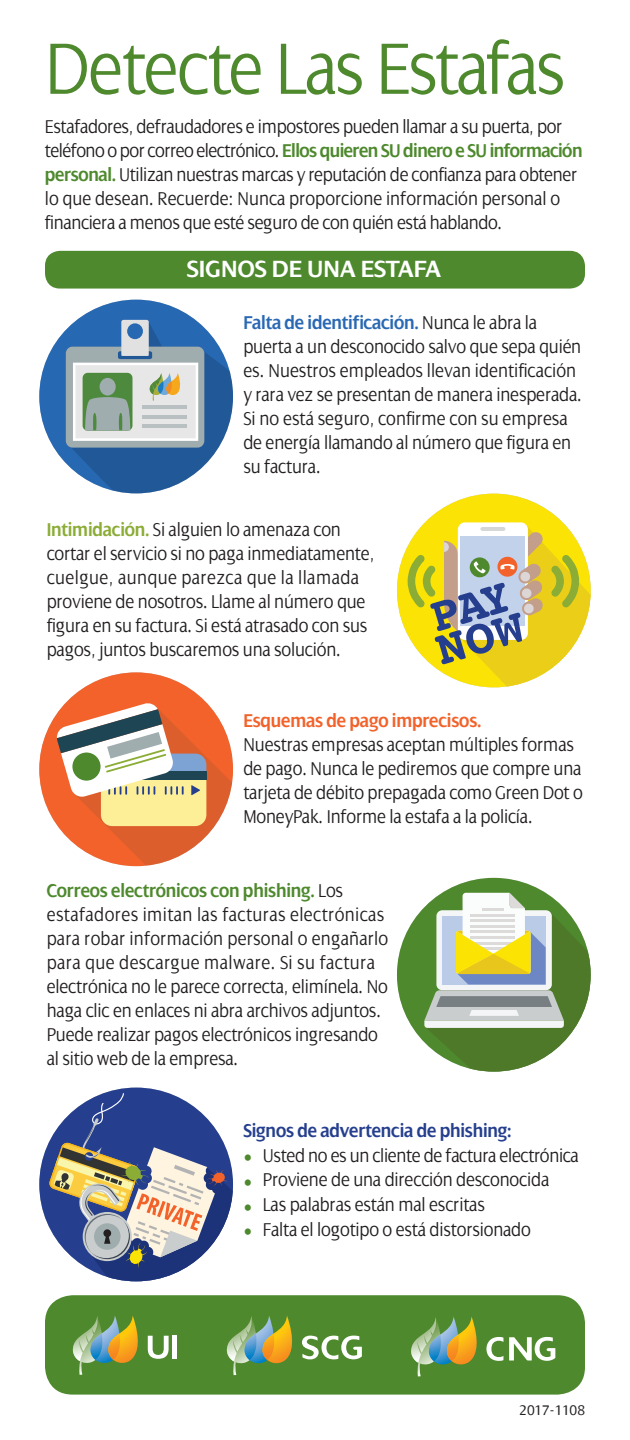
<style>
.page{position:relative;width:630px;height:1440px;background:#fff}
.page>*{position:absolute;margin:0;border:0;box-sizing:border-box;transform-origin:0 0}
.t1{font:300 78.25px "Dialog";letter-spacing:-.035em;color:#4e892d;scale:.9 1}
.t2{font:600 25.25px "Dialog";color:#fff}
.t3{font:300 20px/24px "Dialog";letter-spacing:-.01em;color:#231f20;scale:.9 1}
.t4{font:600 20px "Dialog";letter-spacing:-.01em;color:#253f8e;scale:.9 1}
.t5{font:300 15px "Dialog";letter-spacing:-.05em;color:#231f20}
.s1{font-weight:600;color:#4e892d}
.s2{font-weight:600;color:#2968b3}
.s3{font-weight:600;color:#8bac35}
.s4{font-weight:600;color:#f2622a}
.s5{color:#4e892d}
</style>
<div class="page">
<div style="left:39px;top:300px;width:194px;height:193px;background:#2768b3;border-radius:97px"></div>
<svg style="left:66px;top:320px;width:167px;height:173px"></svg>
<div style="left:397px;top:494px;width:194px;height:193px;background:#fbe306;border-radius:97px"></div>
<div style="left:397px;top:878px;width:194px;height:194px;background:#4e892d;border-radius:97px"></div>
<svg style="left:424px;top:893px;width:167px;height:179px"></svg>
<div style="left:39px;top:1088px;width:194px;height:193px;background:#253f8e;border-radius:97px"></div>
<svg style="left:49px;top:1093px;width:184px;height:188px"></svg>
<div style="left:39px;top:672px;width:194px;height:194px;background:#f2622a;border-radius:97px"></div>
<svg style="left:57px;top:702px;width:176px;height:165px"></svg>
<div style="left:72px;top:753px;width:29px;height:28px;background:#4e892d;border-radius:50%"></div>
<div style="left:45px;top:251px;width:540px;height:38px;background:#4e892d;border-radius:15px"></div>
<div style="left:45px;top:1295px;width:540px;height:100px;background:#4e892d;border-radius:28px"></div>
<div style="left:172px;top:1336px;width:5px;height:23px;background:#fff"></div>
<svg style="left:73px;top:1315px;width:96px;height:60px"></svg>
<svg style="left:227px;top:1316px;width:135px;height:59px"></svg>
<svg style="left:509px;top:1337px;width:46px;height:24px"></svg>
<svg style="left:411px;top:1317px;width:92px;height:59px"></svg>
<svg style="left:408px;top:524px;width:183px;height:163px"></svg>
<p class="t1" style="left:45px;top:26px;width:580px">Detecte Las Estafas</p>
<p class="t3" style="left:45px;top:114px;width:599px">Estafadores, defraudadores e impostores pueden llamar a su puerta, por teléfono o por correo electrónico. <span class="s1">Ellos quieren SU dinero e SU información personal.</span> Utilizan nuestras marcas y reputación de confianza para obtener lo que desean. Recuerde: Nunca proporcione información personal o financiera a menos que esté seguro de con quién está hablando.</p>
<p class="t2" style="left:187px;top:255px;width:256px">SIGNOS DE UNA ESTAFA</p>
<p class="t3" style="left:243px;top:310px;width:378px"><span class="s2">Falta de identificación.</span> Nunca le abra la puerta a un desconocido salvo que sepa quién es. Nuestros empleados llevan identificación y rara vez se presentan de manera inesperada.<br>Si no está seguro, confirme con su empresa de energía llamando al número que figura en su factura.</p>
<p class="t3" style="left:47px;top:517px;width:366px"><span class="s3">Intimidación.</span> Si alguien lo amenaza con cortar el servicio si no paga inmediatamente, cuelgue, aunque parezca que la llamada proviene de nosotros. Llame al número que figura en su factura. Si está atrasado con sus pagos, juntos buscaremos una solución.</p>
<p class="t3" style="left:243px;top:709px;width:379px"><span class="s4">Esquemas de pago imprecisos.<br></span>Nuestras empresas aceptan múltiples formas de pago. Nunca le pediremos que compre una tarjeta de débito prepagada como Green Dot o MoneyPak. Informe la estafa a la policía.</p>
<p class="t3" style="left:47px;top:879px;width:381px"><span class="s1">Correos electrónicos con phishing.</span> Los estafadores imitan las facturas electrónicas para robar información personal o engañarlo para que descargue malware. Si su factura electrónica no le parece correcta, elimínela. No haga clic en enlaces ni abra archivos adjuntos.<br>Puede realizar pagos electrónicos ingresando al sitio web de la empresa.</p>
<p class="t4" style="left:243px;top:1119px;width:300px">Signos de advertencia de phishing:</p>
<p class="t3" style="left:243px;top:1143px;width:374px"><span class="s5">•</span> Usted no es un cliente de factura electrónica</p>
<p class="t3" style="left:243px;top:1168px;width:341px"><span class="s5">•</span> Proviene de una dirección desconocida</p>
<p class="t3" style="left:243px;top:1193px;width:270px"><span class="s5">•</span> Las palabras están mal escritas</p>
<p class="t3" style="left:243px;top:1218px;width:321px"><span class="s5">•</span> Falta el logotipo o está distorsionado</p>
<p class="t5" style="left:519px;top:1402px;width:68px">2017-1108</p>
</div>
